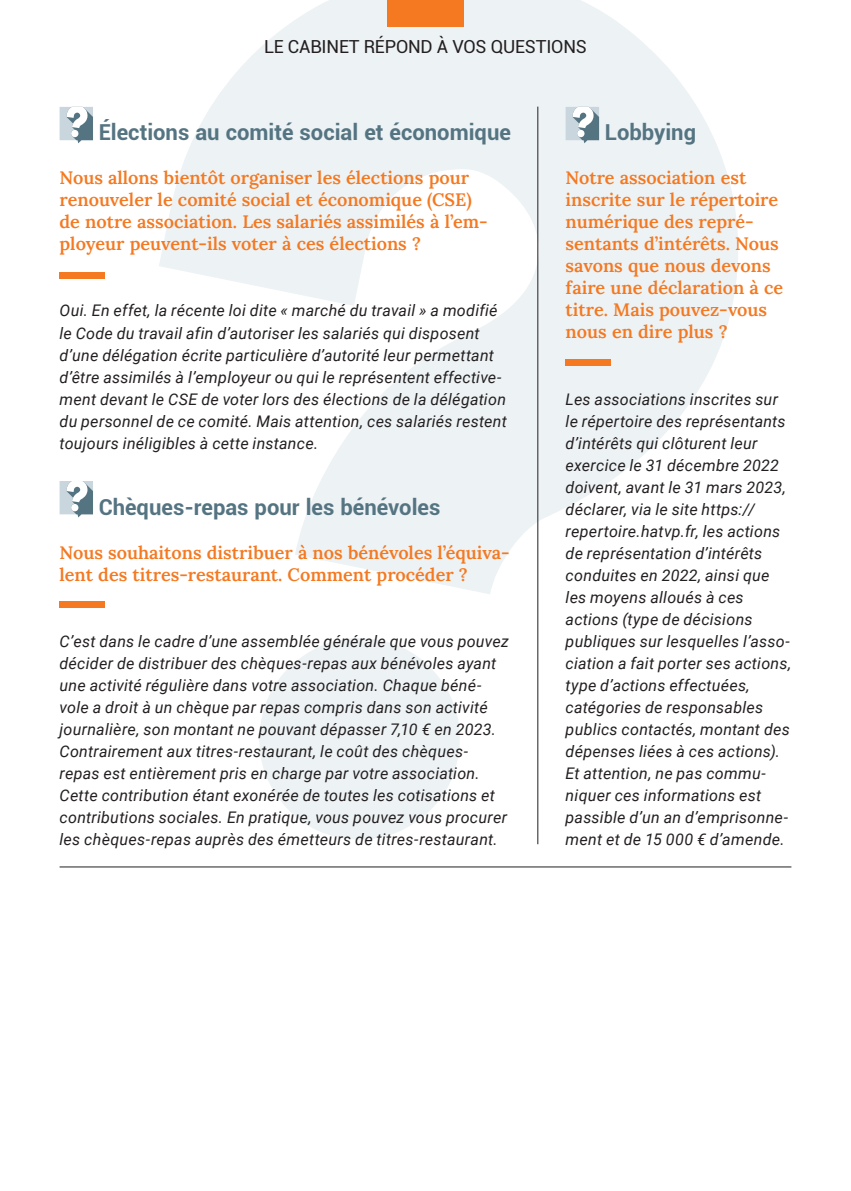
<style>
.page{position:relative;width:851px;height:1191px;background:#fff}
.page>*{position:absolute;margin:0;border:0;box-sizing:border-box;transform-origin:0 0}
.t1{font:700 22px "Roboto";color:#557482}
.t2{font:600 18px/22px "Lora";color:#f47921}
.t3{font:18px "Roboto";letter-spacing:-.01em;color:#231f20}
.t4{font:italic 16px/22px "Roboto";letter-spacing:.015em;color:#231f20}
</style>
<div class="page">
<svg style="left:259px;top:638px;width:201px;height:201px;fill:#edf2f5"></svg>
<svg style="left:159px;top:0;width:579px;height:594px;fill:#edf2f5"></svg>
<div style="left:387px;top:0;width:77px;height:26px;background:#f47921"></div>
<hr style="left:60px;top:866px;width:731px;height:1px;background:#231f20">
<hr style="left:537px;top:107px;width:1px;height:737px;background:#231f20">
<svg style="left:60px;top:107px;width:33px;height:36px"></svg>
<div style="left:60px;top:272px;width:45px;height:6px;background:#f47921"></div>
<svg style="left:60px;top:481px;width:33px;height:36px"></svg>
<div style="left:60px;top:602px;width:45px;height:6px;background:#f47921"></div>
<svg style="left:565px;top:107px;width:34px;height:36px"></svg>
<div style="left:565px;top:360px;width:46px;height:6px;background:#f47921"></div>
<p class="t3" style="left:264px;top:34px;width:324px">LE CABINET RÉPOND À VOS QUESTIONS</p>
<h1 class="t1" style="left:99px;top:117px;width:413px">Élections au comité social et économique</h1>
<p class="t2" style="left:60px;top:166px;width:429px">Nous allons bientôt organiser les élections pour renouveler le comité social et économique (CSE) de notre association. Les salariés assimilés à l’em&shy;ployeur peuvent-ils voter à ces élections ?</p>
<p class="t4" style="left:60px;top:299px;width:449px">Oui. En effet, la récente loi dite « marché du travail » a modifié le Code du travail afin d’autoriser les salariés qui disposent d’une délégation écrite particulière d’autorité leur permettant d’être assimilés à l’employeur ou qui le représentent effective&shy;ment devant le CSE de voter lors des élections de la délégation du personnel de ce comité. Mais attention, ces salariés restent toujours inéligibles à cette instance.</p>
<h1 class="t1" style="left:99px;top:491px;width:343px">Chèques-repas pour les bénévoles</h1>
<p class="t2" style="left:60px;top:540px;width:451px">Nous souhaitons distribuer à nos bénévoles l’équiva&shy;lent des titres-restaurant. Comment procéder ?</p>
<p class="t4" style="left:60px;top:629px;width:451px">C’est dans le cadre d’une assemblée générale que vous pouvez décider de distribuer des chèques-repas aux bénévoles ayant une activité régulière dans votre association. Chaque béné&shy;vole a droit à un chèque par repas compris dans son activité journalière, son montant ne pouvant dépasser 7,10 € en 2023.<br>Contrairement aux titres-restaurant, le coût des chèques&shy;repas est entièrement pris en charge par votre association.<br>Cette contribution étant exonérée de toutes les cotisations et contributions sociales. En pratique, vous pouvez vous procurer les chèques-repas auprès des émetteurs de titres-restaurant.</p>
<h1 class="t1" style="left:604px;top:117px;width:93px">Lobbying</h1>
<p class="t2" style="left:565px;top:166px;width:219px">Notre association est inscrite sur le répertoire numérique des repré&shy;sentants d’intérêts. Nous savons que nous devons faire une déclaration à ce titre. Mais pouvez-vous nous en dire plus ?</p>
<p class="t4" style="left:565px;top:387px;width:227px">Les associations inscrites sur le répertoire des représentants d’intérêts qui clôturent leur exercice le 31 décembre 2022 doivent, avant le 31 mars 2023, déclarer, via le site https:// repertoire.hatvp.fr, les actions de représentation d’intérêts conduites en 2022, ainsi que les moyens alloués à ces actions (type de décisions publiques sur lesquelles l’asso&shy;ciation a fait porter ses actions, type d’actions effectuées, catégories de responsables publics contactés, montant des dépenses liées à ces actions).<br>Et attention, ne pas commu&shy;niquer ces informations est passible d’un an d’emprisonne&shy;ment et de 15 000 € d’amende.</p>
</div>
